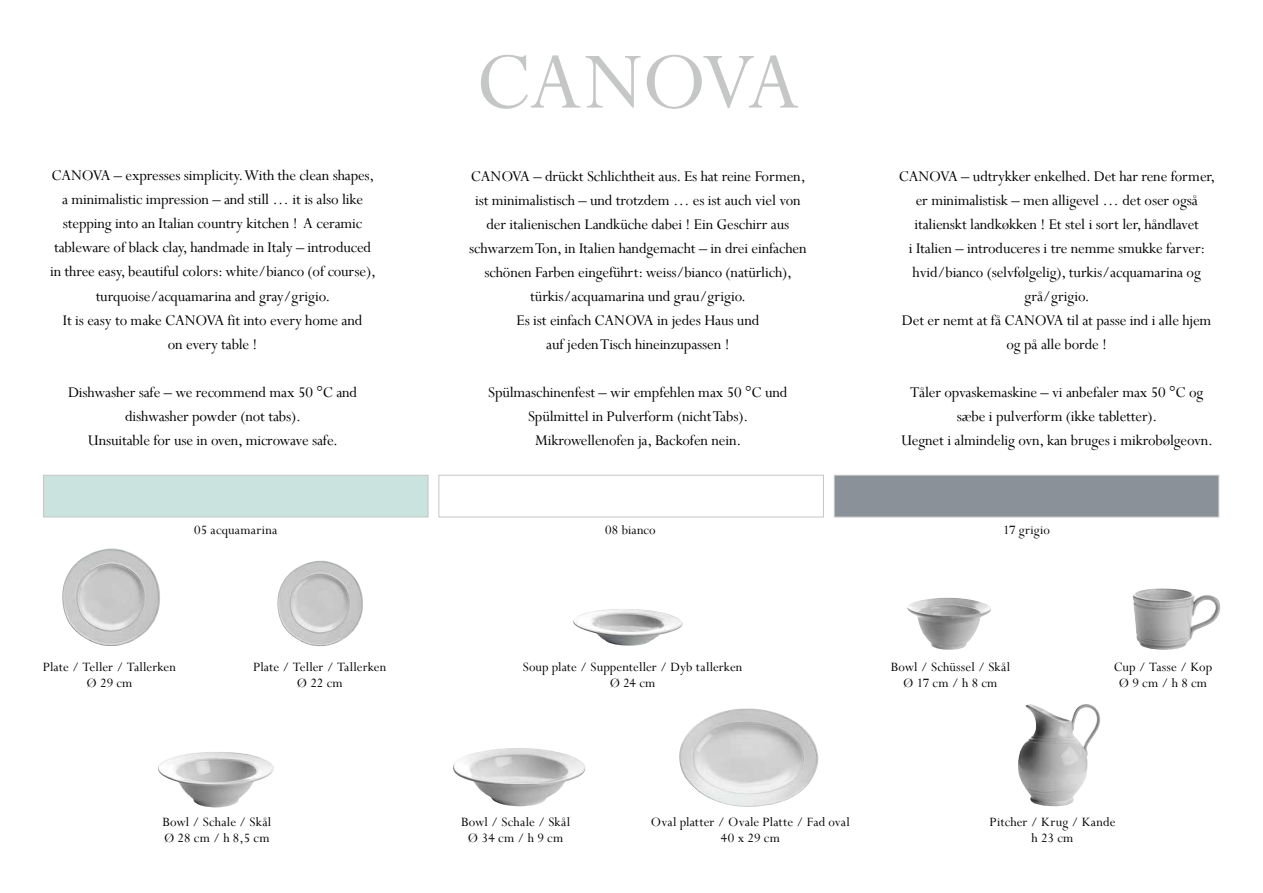
<style>
.page{position:relative;width:1263px;height:893px;background:#fff}
.page>*{position:absolute;margin:0;border:0;box-sizing:border-box;transform-origin:0 0}
.t1{font:90px "Perpetua";letter-spacing:-.025em;color:#c5c6c6}
.t2{font:16.5px/24px "Perpetua";letter-spacing:-.01em;color:#000;text-align:center}
.t3{font:14.25px/16.5px "Perpetua";letter-spacing:.01em;color:#000;text-align:center}
</style>
<div class="page">
<img style="left:679px;top:708px;width:140px;height:99px">
<img style="left:158px;top:752px;width:116px;height:55px">
<img style="left:453px;top:748px;width:132px;height:58px">
<img style="left:1133px;top:588px;width:88px;height:62px">
<img style="left:1018px;top:704px;width:82px;height:102px">
<img style="left:907px;top:598px;width:84px;height:52px">
<img style="left:277px;top:561px;width:86px;height:85px">
<img style="left:573px;top:609px;width:110px;height:37px">
<img style="left:62px;top:548px;width:98px;height:98px">
<div style="left:43px;top:475px;width:385px;height:42px;background:#cae3df;border:1px solid #c5c6c6"></div>
<div style="left:438px;top:475px;width:386px;height:42px;background:#fff;border:1px solid #c5c6c6"></div>
<div style="left:834px;top:475px;width:385px;height:42px;background:#8b9199;border:1px solid #c5c6c6"></div>
<p class="t2" style="left:50px;top:163px;width:327px">CANOVA – expresses simplicity. With the clean shapes, a minimalistic impression – and still … it is also like stepping into an Italian country kitchen ! A ceramic tableware of black clay, handmade in Italy – introduced in three easy, beautiful colors: white/bianco (of course), turquoise/acquamarina and gray/grigio.<br>It is easy to make CANOVA fit into every home and<br>on every table !</p>
<p class="t2" style="left:68px;top:379px;width:291px">Dishwasher safe – we recommend max 50 °C and dishwasher powder (not tabs).<br>Unsuitable for use in oven, microwave safe.</p>
<h1 class="t1" style="left:475px;top:25px;width:326px">CANOVA</h1>
<p class="t2" style="left:469px;top:163px;width:339px">CANOVA – drückt Schlichtheit aus. Es hat reine Formen, ist minimalistisch – und trotzdem … es ist auch viel von der italienischen Landküche dabei ! Ein Geschirr aus schwarzem Ton, in Italien handgemacht – in drei einfachen schönen Farben eingeführt: weiss/bianco (natürlich), türkis/acquamarina und grau/grigio.<br>Es ist einfach CANOVA in jedes Haus und<br>auf jeden Tisch hineinzupassen !</p>
<p class="t2" style="left:488px;top:379px;width:301px">Spülmaschinenfest – wir empfehlen max 50 °C und<br>Spülmittel in Pulverform (nicht Tabs).<br>Mikrowellenofen ja, Backofen nein.</p>
<p class="t2" style="left:899px;top:164px;width:318px">CANOVA – udtrykker enkelhed. Det har rene former, er minimalistisk – men alligevel … det oser også italienskt landkøkken ! Et stel i sort ler, håndlavet<br>i Italien – introduceres i tre nemme smukke farver: hvid/bianco (selvfølgelig), turkis/acquamarina og grå/grigio.<br>Det er nemt at få CANOVA til at passe ind i alle hjem og på alle borde !</p>
<p class="t2" style="left:901px;top:380px;width:313px">Tåler opvaskemaskine – vi anbefaler max 50 °C og sæbe i pulverform (ikke tabletter).<br>Uegnet i almindelig ovn, kan bruges i mikrobølgeovn.</p>
<p class="t3" style="left:194px;top:521px;width:85px">05 acquamarina</p>
<p class="t3" style="left:605px;top:521px;width:52px">08 bianco</p>
<p class="t3" style="left:1003px;top:521px;width:48px">17 grigio</p>
<p class="t3" style="left:43px;top:658px;width:135px">Plate / Teller / Tallerken<br>Ø 29 cm</p>
<p class="t3" style="left:891px;top:658px;width:121px">Bowl / Schüssel / Skål<br>Ø 17 cm / h 8 cm</p>
<p class="t3" style="left:253px;top:658px;width:135px">Plate / Teller / Tallerken<br>Ø 22 cm</p>
<p class="t3" style="left:1114px;top:658px;width:100px">Cup / Tasse / Kop<br>Ø 9 cm / h 8 cm</p>
<p class="t3" style="left:523px;top:658px;width:221px">Soup plate / Suppenteller / Dyb tallerken<br>Ø 24 cm</p>
<p class="t3" style="left:162px;top:813px;width:110px;text-align:left">Bowl / Schale / Skål<br>Ø 28 cm / h 8,5 cm</p>
<p class="t3" style="left:461px;top:813px;width:110px">Bowl / Schale / Skål<br>Ø 34 cm / h 9 cm</p>
<p class="t3" style="left:651px;top:813px;width:200px">Oval platter / Ovale Platte / Fad oval<br>40 x 29 cm</p>
<p class="t3" style="left:989px;top:813px;width:127px">Pitcher / Krug / Kande h 23 cm</p>
</div>
